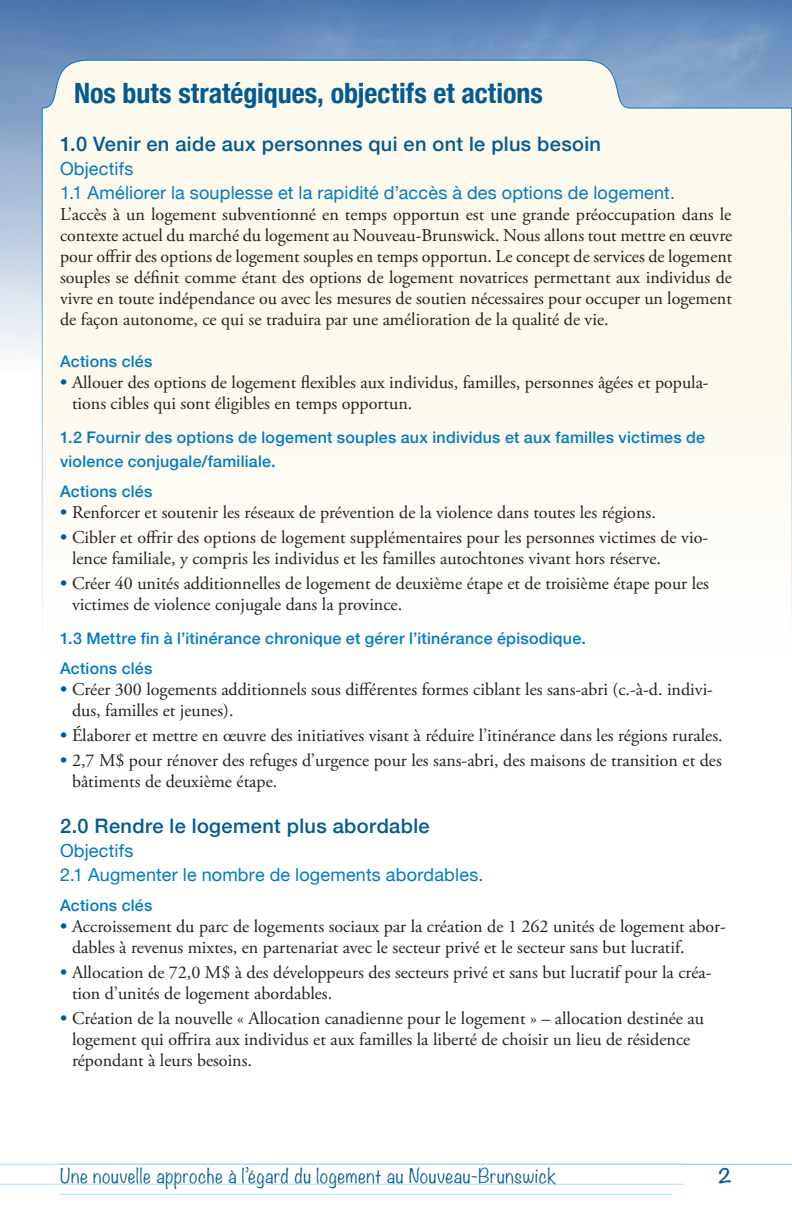
<style>
.page{position:relative;width:792px;height:1224px;background:#fff}
.page>*{position:absolute;margin:0;border:0;box-sizing:border-box;transform-origin:0 0}
.Heading_1{font:700 condensed 28px "Helvetica Neue";color:#015a92}
.Heading_2{font:500 20px "Helvetica Neue";letter-spacing:.02em;color:#015a92}
.text{font:18px/21px "Adobe Garamond Pro";color:#231f20}
.Heading_3{font:18px "Helvetica Neue";letter-spacing:.01em;color:#007bc2}
.t1{font:300 18px "Noteworthy";letter-spacing:.04em;color:#015a92}
.t2{font:700 18px "Noteworthy";color:#015a92}
.Heading_4{font:500 16px/24px "Helvetica Neue";letter-spacing:.015em;color:#007bc2}
.s1{font-weight:600;color:#015a92}
</style>
<div class="page">
<img style="left:0;top:0;width:792px;height:373px">
<svg style="left:42px;top:60px;width:750px;height:563px"></svg>
<hr style="left:60px;top:1164px;width:732px;height:1px;background:#6bcff6">
<hr style="left:0;top:1184px;width:684px;height:1px;background:#aae0f9">
<hr style="left:60px;top:1194px;width:612px;height:1px;background:#aae0f9">
<hr style="left:0;top:1164px;width:684px;height:1px;background:#aae0f9">
<h1 class="Heading_1" style="left:74px;top:69px;width:470px">Nos buts stratégiques, objectifs et actions</h1>
<h2 class="Heading_2" style="left:60px;top:127px;width:542px">1.0 Venir en aide aux personnes qui en ont le plus besoin</h2>
<h3 class="Heading_3" style="left:60px;top:155px;width:75px">Objectifs</h3>
<h3 class="Heading_3" style="left:60px;top:179px;width:617px">1.1 Améliorer la souplesse et la rapidité d’accès à des options de logement.</h3>
<p class="text" style="left:60px;top:204px;width:674px;text-align:justify">L’accès à un logement subventionné en temps opportun est une grande préoccupation dans le contexte actuel du marché du logement au Nouveau-Brunswick. Nous allons tout mettre en œuvre pour offrir des options de logement souples en temps opportun. Le concept de services de logement souples se définit comme étant des options de logement novatrices permettant aux individus de vivre en toute indépendance ou avec les mesures de soutien nécessaires pour occuper un logement de façon autonome, ce qui se traduira par une amélioration de la qualité de vie.</p>
<p class="Heading_4" style="left:60px;top:348px;width:94px">Actions clés</p>
<p class="text" style="left:72px;top:372px;width:638px;text-indent:-12px"><span class="s1">•</span> Allouer des options de logement flexibles aux individus, familles, personnes âgées et popula&shy;tions cibles qui sont éligibles en temps opportun.</p>
<p class="Heading_4" style="left:60px;top:424px;width:647px">1.2 Fournir des options de logement souples aux individus et aux familles victimes de violence conjugale/familiale.</p>
<p class="Heading_4" style="left:60px;top:478px;width:94px">Actions clés</p>
<p class="text" style="left:60px;top:502px;width:597px"><span class="s1">•</span> Renforcer et soutenir les réseaux de prévention de la violence dans toutes les régions.</p>
<p class="text" style="left:72px;top:527px;width:638px;text-indent:-12px"><span class="s1">•</span> Cibler et offrir des options de logement supplémentaires pour les personnes victimes de vio&shy;lence familiale, y compris les individus et les familles autochtones vivant hors réserve.</p>
<p class="text" style="left:72px;top:573px;width:639px;text-indent:-12px"><span class="s1">•</span> Créer 40 unités additionnelles de logement de deuxième étape et de troisième étape pour les victimes de violence conjugale dans la province.</p>
<p class="Heading_4" style="left:60px;top:625px;width:527px">1.3 Mettre fin à l’itinérance chronique et gérer l’itinérance épisodique.</p>
<p class="Heading_4" style="left:60px;top:655px;width:94px">Actions clés</p>
<p class="text" style="left:72px;top:679px;width:643px;text-indent:-12px"><span class="s1">•</span> Créer 300 logements additionnels sous différentes formes ciblant les sans-abri (c.-à-d. indivi&shy;dus, familles et jeunes).</p>
<p class="text" style="left:60px;top:725px;width:664px"><span class="s1">•</span> Élaborer et mettre en œuvre des initiatives visant à réduire l’itinérance dans les régions rurales.</p>
<p class="text" style="left:72px;top:750px;width:651px;text-indent:-12px"><span class="s1">•</span> 2,7 M$ pour rénover des refuges d’urgence pour les sans-abri, des maisons de transition et des bâtiments de deuxième étape.</p>
<h2 class="Heading_2" style="left:60px;top:809px;width:371px">2.0 Rendre le logement plus abordable</h2>
<h3 class="Heading_3" style="left:60px;top:837px;width:75px">Objectifs</h3>
<h3 class="Heading_3" style="left:60px;top:861px;width:425px">2.1 Augmenter le nombre de logements abordables.</h3>
<p class="Heading_4" style="left:60px;top:892px;width:94px">Actions clés</p>
<p class="text" style="left:72px;top:916px;width:655px;text-indent:-12px"><span class="s1">•</span> Accroissement du parc de logements sociaux par la création de 1 262 unités de logement abor&shy;dables à revenus mixtes, en partenariat avec le secteur privé et le secteur sans but lucratif.</p>
<p class="text" style="left:72px;top:962px;width:641px;text-indent:-12px"><span class="s1">•</span> Allocation de 72,0 M$ à des développeurs des secteurs privé et sans but lucratif pour la créa&shy;tion d’unités de logement abordables.</p>
<p class="text" style="left:72px;top:1008px;width:634px;text-indent:-12px"><span class="s1">•</span> Création de la nouvelle « Allocation canadienne pour le logement » – allocation destinée au logement qui offrira aux individus et aux familles la liberté de choisir un lieu de résidence répondant à leurs besoins.</p>
<p class="t1" style="left:60px;top:1160px;width:498px">Une nouvelle approche à l’égard du logement au Nouveau-Brunswick</p>
<p class="t2" style="left:719px;top:1160px;width:15px">2</p>
</div>
